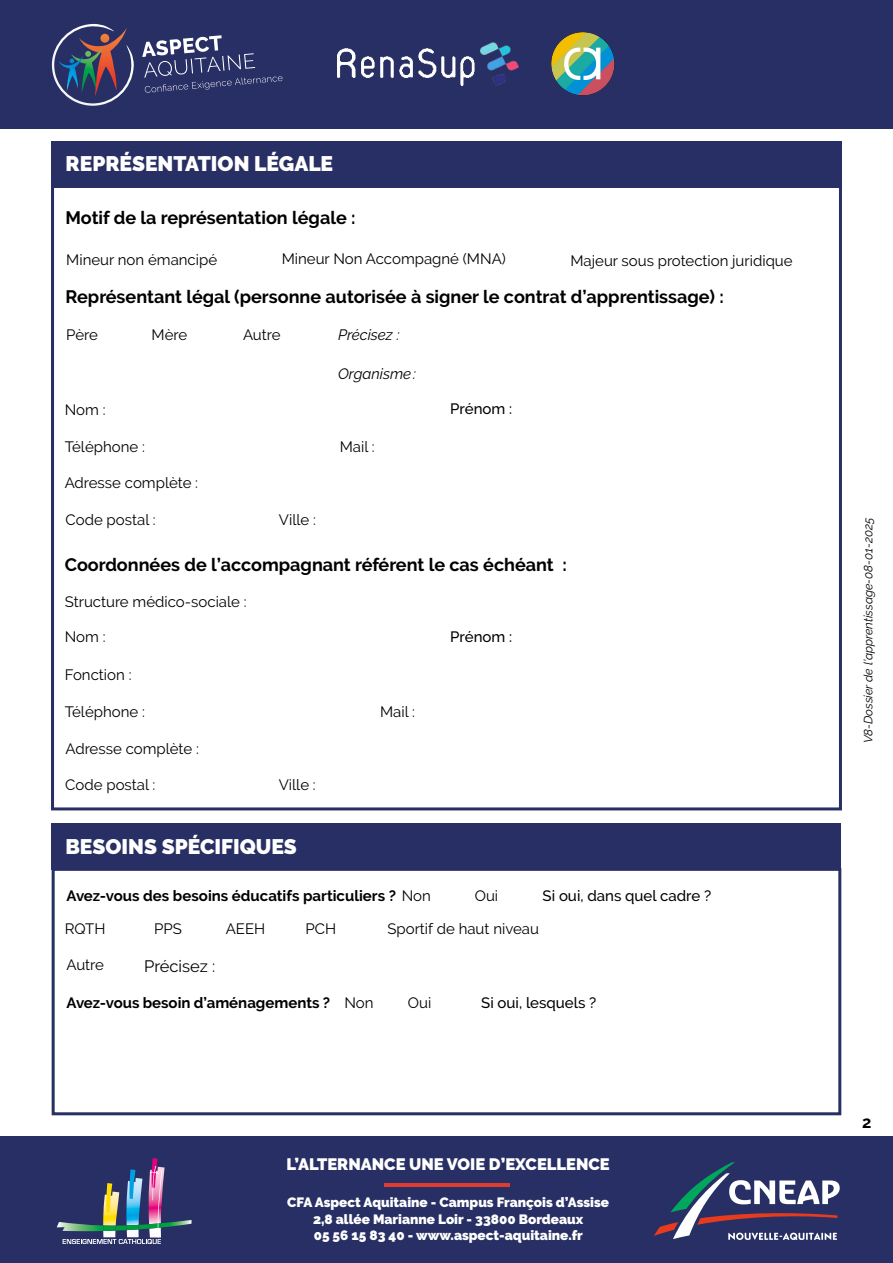
<style>
.page{position:relative;width:893px;height:1263px;background:#fff}
.page>*{position:absolute;margin:0;border:0;box-sizing:border-box;transform-origin:0 0}
.t1{font:900 21px "Raleway";color:#fff}
.t2{font:700 18px "Raleway";color:#000}
.t3{font:900 16.5px "Raleway";color:#fff}
.t4{font:16.5px "Raleway";color:#000}
.t5{font:700 16.5px "Raleway";color:#000}
.t6{font:15px "Raleway";color:#000}
.t7{font:700 15px "Raleway";color:#000}
.t8{font:500 15px "Raleway";color:#000}
.t9{font:italic 15px "Raleway";color:#000}
.t10{font:900 13.5px/16.5px "Raleway";color:#fff;text-align:center}
.t11{font:italic 12px "Raleway";color:#000}
.s1{font-weight:400}
</style>
<div class="page">
<div style="left:0;top:0;width:893px;height:128px;background:#282f64"></div>
<svg style="left:52px;top:24px;width:82px;height:82px"></svg>
<svg style="left:142px;top:35px;width:141px;height:58px"></svg>
<div style="left:0;top:1136px;width:893px;height:127px;background:#272f64"></div>
<hr style="left:384px;top:1183px;width:126px;height:3px;background:#e03c31">
<svg style="left:57px;top:1158px;width:134px;height:86px"></svg>
<svg style="left:654px;top:1162px;width:186px;height:78px"></svg>
<div style="left:52px;top:868px;width:789px;height:247px;border:3px solid #272f64"></div>
<div style="left:52px;top:824px;width:789px;height:46px;background:#272f64"></div>
<div style="left:51px;top:141px;width:791px;height:47px;background:#272f64"></div>
<img style="left:338px;top:42px;width:181px;height:44px">
<img style="left:551px;top:32px;width:64px;height:64px">
<h1 class="t1" style="left:66px;top:152px;width:269px">REPRÉSENTATION LÉGALE</h1>
<p class="t2" style="left:65px;top:208px;width:292px">Motif de la représentation légale :</p>
<p class="t6" style="left:66px;top:251px;width:152px">Mineur non émancipé</p>
<p class="t6" style="left:282px;top:250px;width:226px">Mineur Non Accompagné (MNA)</p>
<p class="t6" style="left:571px;top:252px;width:224px">Majeur sous protection juridique</p>
<p class="t2" style="left:65px;top:286px;width:660px">Représentant légal (personne autorisée à signer le contrat d’apprentissage) :</p>
<p class="t6" style="left:66px;top:326px;width:33px">Père</p>
<p class="t6" style="left:152px;top:326px;width:37px">Mère</p>
<p class="t6" style="left:243px;top:326px;width:39px">Autre</p>
<p class="t9" style="left:338px;top:326px;width:63px">Précisez :</p>
<p class="t6" style="left:65px;top:401px;width:42px">Nom :</p>
<p class="t6" style="left:65px;top:438px;width:82px">Téléphone :</p>
<p class="t6" style="left:65px;top:473px;width:135px">Adresse complète :</p>
<p class="t6" style="left:65px;top:511px;width:92px">Code postal :</p>
<p class="t6" style="left:279px;top:511px;width:39px">Ville :</p>
<p class="t9" style="left:338px;top:365px;width:79px">Organisme:</p>
<p class="t6" style="left:340px;top:438px;width:36px">Mail :</p>
<p class="t8" style="left:450px;top:400px;width:63px">Prénom :</p>
<p class="t2" style="left:65px;top:555px;width:504px">Coordonnées de l’accompagnant référent le cas échéant :</p>
<p class="t6" style="left:65px;top:593px;width:183px">Structure médico-sociale :</p>
<p class="t6" style="left:65px;top:627px;width:42px">Nom :</p>
<p class="t6" style="left:65px;top:666px;width:68px">Fonction :</p>
<p class="t6" style="left:65px;top:703px;width:82px">Téléphone :</p>
<p class="t6" style="left:380px;top:703px;width:36px">Mail :</p>
<p class="t6" style="left:65px;top:740px;width:135px">Adresse complète :</p>
<p class="t6" style="left:65px;top:776px;width:92px">Code postal :</p>
<p class="t6" style="left:279px;top:776px;width:39px">Ville :</p>
<h1 class="t1" style="left:65px;top:834px;width:233px">BESOINS SPÉCIFIQUES</h1>
<p class="t7" style="left:66px;top:887px;width:366px">Avez-vous des besoins éducatifs particuliers ? <span class="s1">Non</span></p>
<p class="t8" style="left:450px;top:628px;width:63px">Prénom :</p>
<p class="t6" style="left:475px;top:887px;width:25px">Oui</p>
<p class="t8" style="left:543px;top:887px;width:170px">Si oui, dans quel cadre ?</p>
<p class="t6" style="left:65px;top:920px;width:42px">RQTH</p>
<p class="t6" style="left:154px;top:920px;width:29px">PPS</p>
<p class="t6" style="left:226px;top:920px;width:41px">AEEH</p>
<p class="t6" style="left:306px;top:920px;width:32px">PCH</p>
<p class="t6" style="left:387px;top:920px;width:153px">Sportif de haut niveau</p>
<p class="t6" style="left:66px;top:956px;width:39px">Autre</p>
<p class="t4" style="left:144px;top:956px;width:72px">Précisez :</p>
<p class="t7" style="left:66px;top:994px;width:265px">Avez-vous besoin d’aménagements ?</p>
<p class="t6" style="left:344px;top:994px;width:31px">Non</p>
<p class="t6" style="left:408px;top:994px;width:25px">Oui</p>
<p class="t8" style="left:481px;top:994px;width:117px">Si oui, lesquels ?</p>
<p class="t3" style="left:287px;top:1154px;width:325px">L’ALTERNANCE UNE VOIE D’EXCELLENCE</p>
<p class="t10" style="left:287px;top:1194px;width:323px">CFA Aspect Aquitaine - Campus François d’Assise<br>2,8 allée Marianne Loir - 33800 Bordeaux<br>05 56 15 83 40 - www.aspect-aquitaine.fr</p>
<p class="t11" style="left:861px;top:743px;width:228px;rotate:-90deg">V8-Dossier de l’apprentissage-08-01-2025</p>
<p class="t5" style="left:862px;top:1113px;width:11px">2</p>
</div>
